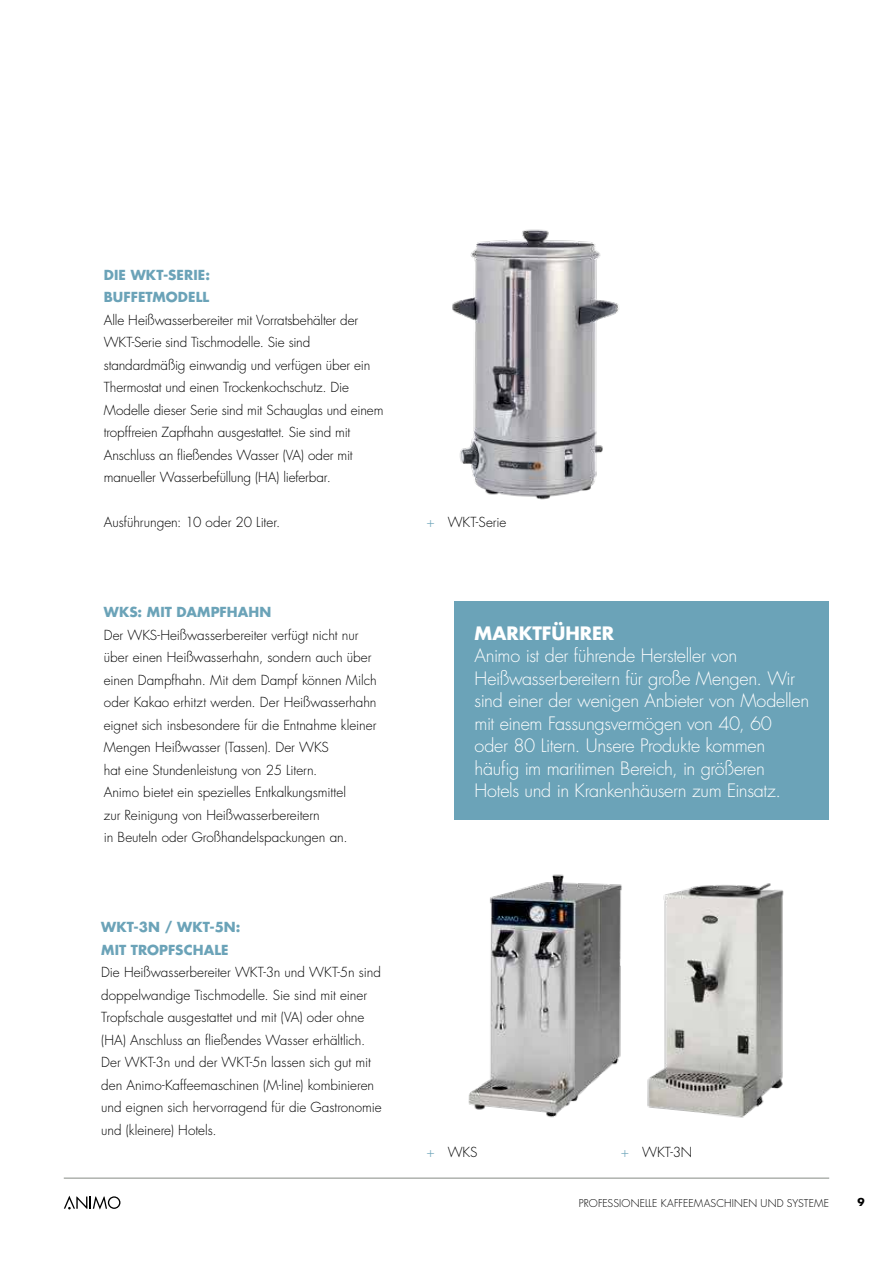
<style>
.page{position:relative;width:893px;height:1263px;background:#fff}
.page>*{position:absolute;margin:0;border:0;box-sizing:border-box;transform-origin:0 0}
.t1{font:300 18px/22.5px "Futura Std";letter-spacing:-.015em;color:#fff}
.t2{font:700 18px "Futura Std";color:#fff}
.t3{font:300 13.5px/22.5px "Futura Std";letter-spacing:-.005em;color:#000}
.t4{font:700 13.5px/22.5px "Futura Std";letter-spacing:.01em;color:#6ba3b8}
.t5{font:300 10.5px "Futura Std";letter-spacing:.01em;color:#000}
.t6{font:700 10.5px "Futura Std";color:#000}
.s1{color:#6ba3b8}
</style>
<div class="page">
<hr style="left:64px;top:1178px;width:765px;height:1px;background:#878b85">
<svg style="left:64px;top:1195px;width:56px;height:14px"></svg>
<div style="left:454px;top:601px;width:375px;height:219px;background:#6ba3b8"></div>
<img style="left:452px;top:229px;width:167px;height:271px">
<img style="left:647px;top:883px;width:137px;height:235px">
<img style="left:468px;top:874px;width:154px;height:244px">
<p class="t4" style="left:104px;top:262px;width:108px">DIE WKT-SERIE:<br>BUFFETMODELL</p>
<p class="t3" style="left:104px;top:309px;width:281px">Alle Heißwasserbereiter mit Vorratsbehälter der WKT-Serie sind Tischmodelle. Sie sind standardmäßig einwandig und verfügen über ein Thermostat und einen Trockenkochschutz. Die Modelle dieser Serie sind mit Schauglas und einem tropffreien Zapfhahn ausgestattet. Sie sind mit Anschluss an fließendes Wasser (VA) oder mit manueller Wasserbefüllung (HA) lieferbar.</p>
<p class="t3" style="left:104px;top:511px;width:178px">Ausführungen: 10 oder 20 Liter.</p>
<p class="t4" style="left:104px;top:600px;width:169px">WKS: MIT DAMPFHAHN</p>
<p class="t3" style="left:104px;top:624px;width:274px">Der WKS-Heißwasserbereiter verfügt nicht nur über einen Heißwasserhahn, sondern auch über einen Dampfhahn. Mit dem Dampf können Milch oder Kakao erhitzt werden. Der Heißwasserhahn eignet sich insbesondere für die Entnahme kleiner Mengen Heißwasser (Tassen). Der WKS<br>hat eine Stundenleistung von 25 Litern.<br>Animo bietet ein spezielles Entkalkungsmittel<br>zur Reinigung von Heißwasserbereitern<br>in Beuteln oder Großhandelspackungen an.</p>
<p class="t4" style="left:101px;top:915px;width:141px">WKT-3N / WKT-5N:<br>MIT TROPFSCHALE</p>
<p class="t3" style="left:101px;top:961px;width:282px">Die Heißwasserbereiter WKT-3n und WKT-5n sind doppelwandige Tischmodelle. Sie sind mit einer Tropfschale ausgestattet und mit (VA) oder ohne (HA) Anschluss an fließendes Wasser erhältlich.<br>Der WKT-3n und der WKT-5n lassen sich gut mit den Animo-Kaffeemaschinen (M-line) kombinieren und eignen sich hervorragend für die Gastronomie und (kleinere) Hotels.</p>
<p class="t3" style="left:426px;top:511px;width:82px"><span class="s1">+</span> WKT-Serie</p>
<h1 class="t2" style="left:474px;top:621px;width:141px">MARKTFÜHRER</h1>
<p class="t1" style="left:474px;top:645px;width:336px">Animo ist der führende Hersteller von Heißwasserbereitern für große Mengen. Wir sind einer der wenigen Anbieter von Modellen mit einem Fassungsvermögen von 40, 60 oder 80 Litern. Unsere Produkte kommen häufig im maritimen Bereich, in größeren Hotels und in Krankenhäusern zum Einsatz.</p>
<p class="t3" style="left:426px;top:1141px;width:52px"><span class="s1">+</span> WKS</p>
<p class="t3" style="left:621px;top:1141px;width:73px"><span class="s1">+</span> WKT-3N</p>
<p class="t5" style="left:579px;top:1197px;width:252px">PROFESSIONELLE KAFFEEMASCHINEN UND SYSTEME</p>
<p class="t6" style="left:857px;top:1196px;width:9px">9</p>
</div>
